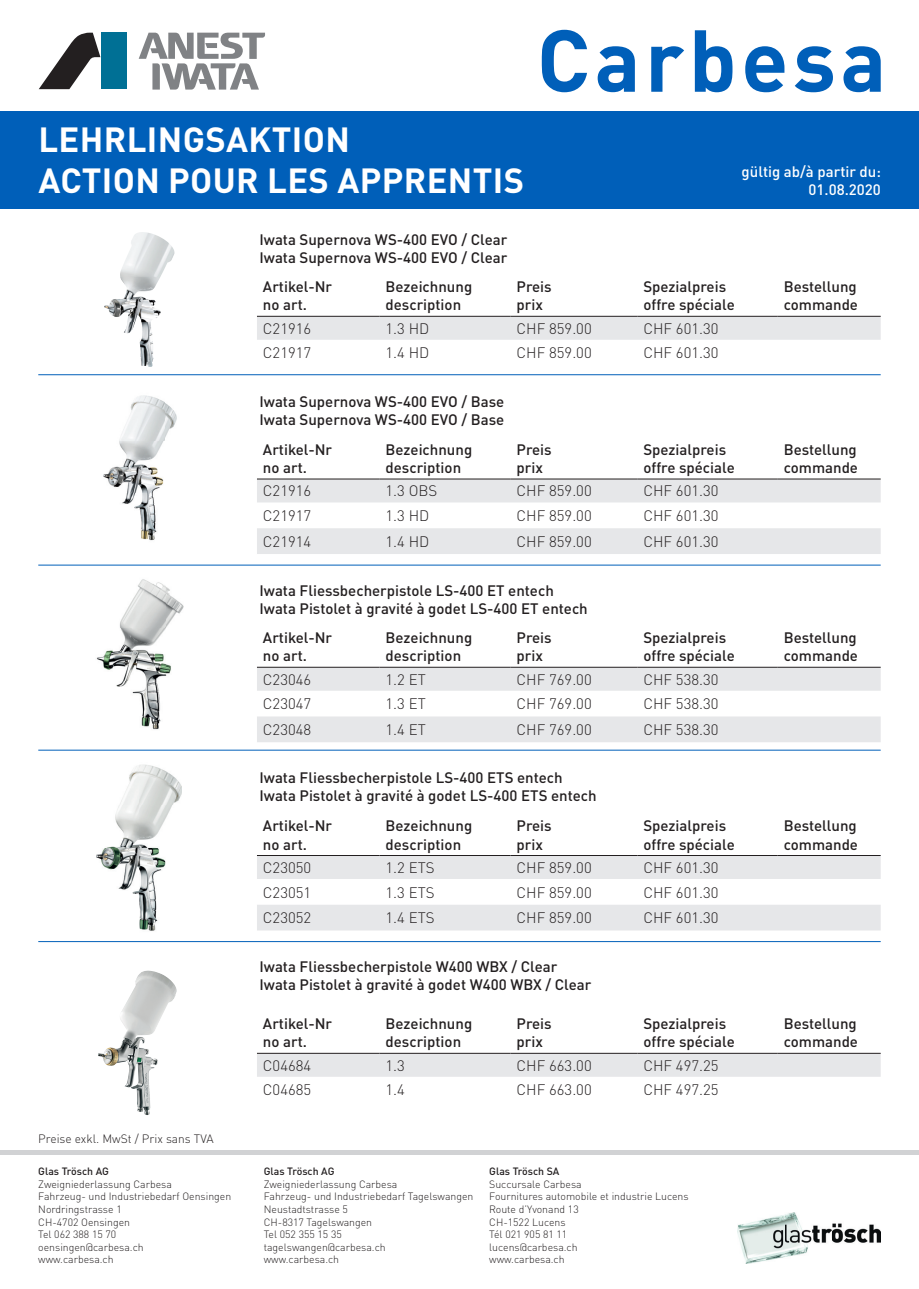
<style>
.page{position:relative;width:919px;height:1289px;background:#fff}
.page>*{position:absolute;margin:0;border:0;box-sizing:border-box;transform-origin:0 0}
.t1{font:700 34.5px/41.4px "DIN Pro";letter-spacing:.01em;color:#fff}
.t2{font:500 15px/18px "DIN Pro";color:#231f20}
.t3{font:300 15px "DIN Pro";color:#231f20}
.t4{font:500 15px/18px "DIN Pro";color:#fff;text-align:right}
.t5{font:300 12px "DIN Pro";color:#231f20}
.t6{font:300 10.5px/12.6px "DIN Pro";color:#231f20}
.t7{font:500 10.5px "DIN Pro";color:#231f20}
</style>
<div class="page">
<hr style="left:0;top:1150px;width:918px;height:4px;background:#d1d2d4">
<img style="left:737px;top:1212px;width:143px;height:51px">
<svg style="left:541px;top:30px;width:46px;height:62px"></svg>
<svg style="left:597px;top:46px;width:37px;height:46px"></svg>
<svg style="left:651px;top:46px;width:33px;height:46px"></svg>
<svg style="left:694px;top:30px;width:38px;height:62px"></svg>
<svg style="left:745px;top:46px;width:39px;height:46px"></svg>
<svg style="left:794px;top:46px;width:38px;height:46px"></svg>
<svg style="left:843px;top:46px;width:37px;height:46px"></svg>
<div style="left:0;top:111px;width:918px;height:97px;background:#005fb9"></div>
<svg style="left:257px;top:315px;width:623px;height:1px"></svg>
<div style="left:257px;top:317px;width:623px;height:23px;background:#e6e7e9"></div>
<hr style="left:257px;top:316px;width:122px;height:1px;background:#231f20">
<hr style="left:379px;top:316px;width:131px;height:1px;background:#231f20">
<hr style="left:510px;top:316px;width:127px;height:1px;background:#231f20">
<hr style="left:637px;top:316px;width:140px;height:1px;background:#231f20">
<hr style="left:777px;top:316px;width:103px;height:1px;background:#231f20">
<svg style="left:257px;top:1076px;width:623px;height:1px"></svg>
<div style="left:257px;top:1053px;width:623px;height:23px;background:#e6e7e9"></div>
<hr style="left:257px;top:1052px;width:122px;height:1px;background:#231f20">
<hr style="left:379px;top:1052px;width:131px;height:1px;background:#231f20">
<hr style="left:510px;top:1052px;width:127px;height:1px;background:#231f20">
<hr style="left:637px;top:1052px;width:140px;height:1px;background:#231f20">
<hr style="left:777px;top:1052px;width:103px;height:1px;background:#231f20">
<svg style="left:257px;top:666px;width:623px;height:1px"></svg>
<svg style="left:257px;top:668px;width:623px;height:74px"></svg>
<hr style="left:257px;top:667px;width:122px;height:1px;background:#231f20">
<hr style="left:379px;top:667px;width:131px;height:1px;background:#231f20">
<hr style="left:510px;top:667px;width:127px;height:1px;background:#231f20">
<hr style="left:637px;top:667px;width:140px;height:1px;background:#231f20">
<hr style="left:777px;top:667px;width:103px;height:1px;background:#231f20">
<svg style="left:257px;top:479px;width:623px;height:75px"></svg>
<hr style="left:257px;top:478px;width:122px;height:1px;background:#231f20">
<hr style="left:379px;top:478px;width:131px;height:1px;background:#231f20">
<hr style="left:510px;top:478px;width:127px;height:1px;background:#231f20">
<hr style="left:637px;top:478px;width:140px;height:1px;background:#231f20">
<hr style="left:777px;top:478px;width:103px;height:1px;background:#231f20">
<svg style="left:257px;top:856px;width:623px;height:74px"></svg>
<hr style="left:257px;top:855px;width:122px;height:1px;background:#231f20">
<hr style="left:379px;top:855px;width:131px;height:1px;background:#231f20">
<hr style="left:510px;top:855px;width:127px;height:1px;background:#231f20">
<hr style="left:637px;top:855px;width:140px;height:1px;background:#231f20">
<hr style="left:777px;top:855px;width:103px;height:1px;background:#231f20">
<img style="left:120px;top:232px;width:54px;height:45px">
<img style="left:104px;top:277px;width:56px;height:45px">
<img style="left:134px;top:322px;width:20px;height:45px">
<img style="left:98px;top:970px;width:49px;height:118px">
<img style="left:96px;top:579px;width:88px;height:151px">
<img style="left:103px;top:395px;width:74px;height:146px">
<img style="left:96px;top:764px;width:86px;height:167px">
<hr style="left:38px;top:374px;width:842px;height:1px;background:#005fb9">
<hr style="left:38px;top:749px;width:842px;height:1px;background:#005fb9">
<hr style="left:38px;top:941px;width:842px;height:1px;background:#005fb9">
<hr style="left:38px;top:564px;width:842px;height:1px;background:#005fb9">
<div style="left:101px;top:33px;width:26px;height:56px;background:#007095"></div>
<svg style="left:39px;top:33px;width:61px;height:56px"></svg>
<svg style="left:139px;top:32px;width:126px;height:58px"></svg>
<h1 class="t1" style="left:38px;top:115px;width:487px">LEHRLINGSAKTION<br>ACTION POUR LES APPRENTIS</h1>
<p class="t2" style="left:259px;top:229px;width:249px">Iwata Supernova WS-400 EVO / Clear<br>Iwata Supernova WS-400 EVO / Clear</p>
<p class="t4" style="left:741px;top:161px;width:141px">gültig ab/à partir du:<br>01.08.2020</p>
<p class="t2" style="left:263px;top:276px;width:71px">Artikel-Nr no art.</p>
<p class="t2" style="left:385px;top:276px;width:88px">Bezeichnung description</p>
<p class="t2" style="left:516px;top:276px;width:37px">Preis prix</p>
<p class="t2" style="left:643px;top:276px;width:93px">Spezialpreis offre spéciale</p>
<p class="t2" style="left:783px;top:276px;width:76px">Bestellung commande</p>
<p class="t3" style="left:263px;top:317px;width:50px">C21916</p>
<p class="t3" style="left:385px;top:317px;width:45px">1.3 HD</p>
<p class="t3" style="left:516px;top:317px;width:77px">CHF 859.00</p>
<p class="t3" style="left:643px;top:317px;width:77px">CHF 601.30</p>
<p class="t3" style="left:263px;top:341px;width:50px">C21917</p>
<p class="t3" style="left:385px;top:341px;width:45px">1.4 HD</p>
<p class="t3" style="left:516px;top:341px;width:77px">CHF 859.00</p>
<p class="t3" style="left:643px;top:341px;width:77px">CHF 601.30</p>
<p class="t2" style="left:259px;top:391px;width:246px">Iwata Supernova WS-400 EVO / Base<br>Iwata Supernova WS-400 EVO / Base</p>
<p class="t2" style="left:263px;top:439px;width:71px">Artikel-Nr no art.</p>
<p class="t2" style="left:385px;top:439px;width:88px">Bezeichnung description</p>
<p class="t2" style="left:516px;top:439px;width:37px">Preis prix</p>
<p class="t2" style="left:643px;top:439px;width:93px">Spezialpreis offre spéciale</p>
<p class="t2" style="left:783px;top:439px;width:76px">Bestellung commande</p>
<p class="t3" style="left:263px;top:479px;width:50px">C21916</p>
<p class="t3" style="left:385px;top:479px;width:53px">1.3 OBS</p>
<p class="t3" style="left:516px;top:479px;width:77px">CHF 859.00</p>
<p class="t3" style="left:643px;top:479px;width:77px">CHF 601.30</p>
<p class="t3" style="left:263px;top:504px;width:50px">C21917</p>
<p class="t3" style="left:385px;top:504px;width:45px">1.3 HD</p>
<p class="t3" style="left:516px;top:504px;width:77px">CHF 859.00</p>
<p class="t3" style="left:643px;top:504px;width:77px">CHF 601.30</p>
<p class="t3" style="left:263px;top:530px;width:50px">C21914</p>
<p class="t3" style="left:385px;top:530px;width:45px">1.4 HD</p>
<p class="t3" style="left:516px;top:530px;width:77px">CHF 859.00</p>
<p class="t3" style="left:643px;top:530px;width:77px">CHF 601.30</p>
<p class="t2" style="left:259px;top:580px;width:330px">Iwata Fliessbecherpistole LS-400 ET entech<br>Iwata Pistolet à gravité à godet LS-400 ET entech</p>
<p class="t2" style="left:263px;top:627px;width:71px">Artikel-Nr no art.</p>
<p class="t2" style="left:385px;top:627px;width:88px">Bezeichnung description</p>
<p class="t2" style="left:516px;top:627px;width:37px">Preis prix</p>
<p class="t2" style="left:643px;top:627px;width:93px">Spezialpreis offre spéciale</p>
<p class="t2" style="left:783px;top:627px;width:76px">Bestellung commande</p>
<p class="t3" style="left:263px;top:667px;width:50px">C23046</p>
<p class="t3" style="left:385px;top:667px;width:42px">1.2 ET</p>
<p class="t3" style="left:516px;top:667px;width:77px">CHF 769.00</p>
<p class="t3" style="left:643px;top:667px;width:77px">CHF 538.30</p>
<p class="t3" style="left:263px;top:692px;width:50px">C23047</p>
<p class="t3" style="left:385px;top:692px;width:42px">1.3 ET</p>
<p class="t3" style="left:516px;top:692px;width:77px">CHF 769.00</p>
<p class="t3" style="left:643px;top:692px;width:77px">CHF 538.30</p>
<p class="t3" style="left:263px;top:718px;width:50px">C23048</p>
<p class="t3" style="left:385px;top:718px;width:42px">1.4 ET</p>
<p class="t3" style="left:516px;top:718px;width:77px">CHF 769.00</p>
<p class="t3" style="left:643px;top:718px;width:77px">CHF 538.30</p>
<p class="t2" style="left:259px;top:766px;width:338px">Iwata Fliessbecherpistole LS-400 ETS entech<br>Iwata Pistolet à gravité à godet LS-400 ETS entech</p>
<p class="t2" style="left:263px;top:815px;width:71px">Artikel-Nr no art.</p>
<p class="t2" style="left:385px;top:815px;width:88px">Bezeichnung description</p>
<p class="t2" style="left:516px;top:815px;width:37px">Preis prix</p>
<p class="t2" style="left:643px;top:815px;width:93px">Spezialpreis offre spéciale</p>
<p class="t2" style="left:783px;top:815px;width:76px">Bestellung commande</p>
<p class="t3" style="left:263px;top:856px;width:50px">C23050</p>
<p class="t3" style="left:385px;top:856px;width:50px">1.2 ETS</p>
<p class="t3" style="left:516px;top:856px;width:77px">CHF 859.00</p>
<p class="t3" style="left:643px;top:856px;width:77px">CHF 601.30</p>
<p class="t3" style="left:263px;top:880px;width:50px">C23051</p>
<p class="t3" style="left:385px;top:880px;width:50px">1.3 ETS</p>
<p class="t3" style="left:516px;top:880px;width:77px">CHF 859.00</p>
<p class="t3" style="left:643px;top:880px;width:77px">CHF 601.30</p>
<p class="t3" style="left:263px;top:906px;width:50px">C23052</p>
<p class="t3" style="left:385px;top:906px;width:50px">1.4 ETS</p>
<p class="t3" style="left:516px;top:906px;width:77px">CHF 859.00</p>
<p class="t3" style="left:643px;top:906px;width:77px">CHF 601.30</p>
<p class="t2" style="left:259px;top:955px;width:333px">Iwata Fliessbecherpistole W400 WBX / Clear<br>Iwata Pistolet à gravité à godet W400 WBX / Clear</p>
<p class="t5" style="left:38px;top:1129px;width:177px">Preise exkl. MwSt / Prix sans TVA</p>
<p class="t7" style="left:38px;top:1162px;width:72px">Glas Trösch AG</p>
<p class="t6" style="left:38px;top:1176px;width:194px">Zweigniederlassung Carbesa<br>Fahrzeug- und Industriebedarf Oensingen<br>Nordringstrasse 1<br>CH-4702 Oensingen<br>Tel 062 388 15 70<br>oensingen@carbesa.ch<br>www.carbesa.ch</p>
<p class="t2" style="left:263px;top:1013px;width:71px">Artikel-Nr no art.</p>
<p class="t2" style="left:385px;top:1013px;width:88px">Bezeichnung description</p>
<p class="t2" style="left:516px;top:1013px;width:37px">Preis prix</p>
<p class="t2" style="left:643px;top:1013px;width:93px">Spezialpreis offre spéciale</p>
<p class="t2" style="left:783px;top:1013px;width:76px">Bestellung commande</p>
<p class="t3" style="left:263px;top:1053px;width:50px">C04684</p>
<p class="t3" style="left:385px;top:1053px;width:21px">1.3</p>
<p class="t3" style="left:516px;top:1053px;width:77px">CHF 663.00</p>
<p class="t3" style="left:643px;top:1053px;width:77px">CHF 497.25</p>
<p class="t3" style="left:263px;top:1078px;width:50px">C04685</p>
<p class="t3" style="left:385px;top:1078px;width:21px">1.4</p>
<p class="t3" style="left:516px;top:1078px;width:77px">CHF 663.00</p>
<p class="t3" style="left:643px;top:1078px;width:77px">CHF 497.25</p>
<p class="t7" style="left:264px;top:1162px;width:72px">Glas Trösch AG</p>
<p class="t6" style="left:264px;top:1176px;width:211px">Zweigniederlassung Carbesa<br>Fahrzeug- und Industriebedarf Tagelswangen<br>Neustadtstrasse 5<br>CH-8317 Tagelswangen<br>Tel 052 355 15 35<br>tagelswangen@carbesa.ch<br>www.carbesa.ch</p>
<p class="t7" style="left:489px;top:1162px;width:72px">Glas Trösch SA</p>
<p class="t6" style="left:489px;top:1176px;width:201px">Succursale Carbesa<br>Fournitures automobile et industrie Lucens<br>Route d’Yvonand 13<br>CH-1522 Lucens<br>Tél 021 905 81 11<br>lucens@carbesa.ch<br>www.carbesa.ch</p>
</div>
